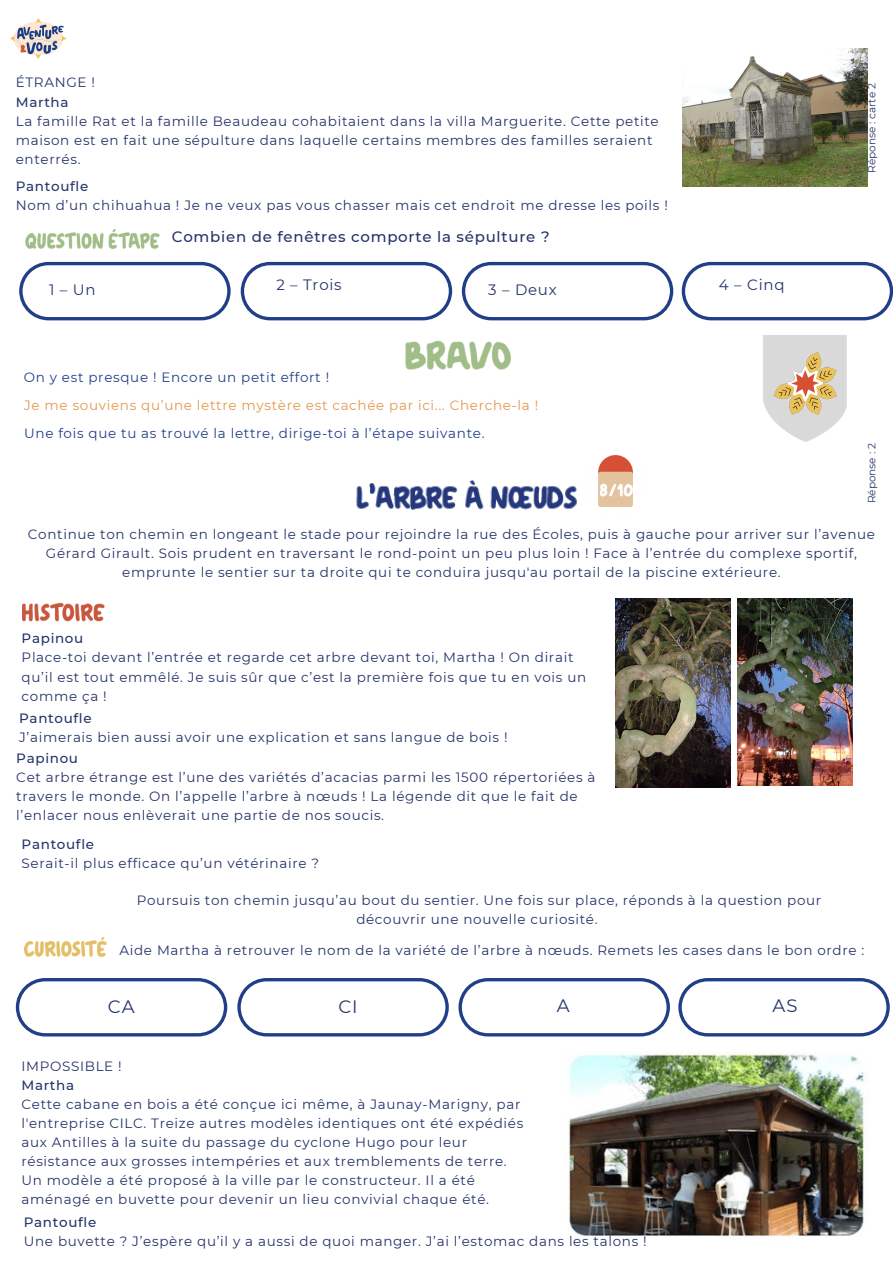
<style>
.page{position:relative;width:893px;height:1264px;background:#fff}
.page>*{position:absolute;margin:0;border:0;box-sizing:border-box;transform-origin:0 0}
.t1{font:18px "Montserrat";color:#253369}
.t2{font:500 15px "Montserrat";letter-spacing:.05em;color:#253369}
.t3{font:15px "Montserrat";letter-spacing:.05em;color:#253369}
.t4{font:13.5px/19px "Montserrat";letter-spacing:.05em;color:#253369}
.t5{font:13.5px "Montserrat";letter-spacing:.05em;color:#213f88}
.t6{font:500 13.5px "Montserrat";letter-spacing:.05em;color:#253369}
.t7{font:13.5px "Montserrat";letter-spacing:.05em;color:#e4984f}
.t8{font:10.5px "Montserrat";color:#253369}
</style>
<div class="page">
<img style="left:682px;top:48px;width:185px;height:139px">
<img style="left:763px;top:335px;width:84px;height:107px">
<svg style="left:19px;top:262px;width:211px;height:58px"></svg>
<svg style="left:241px;top:262px;width:211px;height:58px"></svg>
<svg style="left:462px;top:262px;width:211px;height:58px"></svg>
<svg style="left:681px;top:262px;width:211px;height:58px"></svg>
<img style="left:405px;top:340px;width:105px;height:30px">
<img style="left:25px;top:230px;width:134px;height:19px">
<img style="left:356px;top:480px;width:221px;height:30px">
<img style="left:10px;top:18px;width:57px;height:41px">
<img style="left:615px;top:598px;width:115px;height:189px">
<img style="left:737px;top:598px;width:115px;height:187px">
<img style="left:23px;top:602px;width:82px;height:20px">
<img style="left:24px;top:937px;width:82px;height:20px">
<svg style="left:16px;top:978px;width:211px;height:58px"></svg>
<svg style="left:237px;top:978px;width:212px;height:58px"></svg>
<svg style="left:458px;top:978px;width:212px;height:58px"></svg>
<svg style="left:678px;top:978px;width:211px;height:58px"></svg>
<img style="left:568px;top:1051px;width:300px;height:186px">
<img style="left:599px;top:467px;width:34px;height:40px">
<img style="left:598px;top:455px;width:34px;height:51px">
<img style="left:600px;top:481px;width:33px;height:19px">
<p class="t4" style="left:16px;top:73px;width:81px">ÉTRANGE !</p>
<p class="t6" style="left:16px;top:93px;width:54px">Martha</p>
<p class="t4" style="left:16px;top:111px;width:644px">La famille Rat et la famille Beaudeau cohabitaient dans la villa Marguerite. Cette petite maison est en fait une sépulture dans laquelle certains membres des familles seraient enterrés.</p>
<p class="t6" style="left:16px;top:178px;width:74px">Pantoufle</p>
<p class="t4" style="left:16px;top:196px;width:653px">Nom d’un chihuahua ! Je ne veux pas vous chasser mais cet endroit me dresse les poils !</p>
<p class="t2" style="left:172px;top:228px;width:379px">Combien de fenêtres comporte la sépulture ?</p>
<p class="t3" style="left:49px;top:280px;width:48px">1–Un</p>
<p class="t3" style="left:276px;top:275px;width:67px">2 – Trois</p>
<p class="t3" style="left:488px;top:280px;width:70px">3 – Deux</p>
<p class="t3" style="left:719px;top:275px;width:67px">4 – Cinq</p>
<p class="t5" style="left:24px;top:369px;width:307px">On y est presque ! Encore un petit effort !</p>
<p class="t7" style="left:24px;top:397px;width:515px">Je me souviens qu’une lettre mystère est cachée par ici... Cherche-la !</p>
<p class="t5" style="left:24px;top:425px;width:462px">Une fois que tu as trouvé la lettre, dirige-toi à l’étape suivante.</p>
<p class="t8" style="left:865px;top:173px;width:91px;rotate:-90deg">Réponse : carte 2</p>
<p class="t8" style="left:865px;top:503px;width:61px;rotate:-90deg">Réponse : 2</p>
<p class="t4" style="left:28px;top:524px;width:848px;text-align:center">Continue ton chemin en longeant le stade pour rejoindre la rue des Écoles, puis à gauche pour arriver sur l’avenue<br>Gérard Girault. Sois prudent en traversant le rond-point un peu plus loin ! Face à l’entrée du complexe sportif, emprunte le sentier sur ta droite qui te conduira jusqu'au portail de la piscine extérieure.</p>
<p class="t6" style="left:22px;top:630px;width:63px">Papinou</p>
<p class="t4" style="left:22px;top:648px;width:566px">Place-toi devant l’entrée et regarde cet arbre devant toi, Martha ! On dirait qu’il est tout emmêlé. Je suis sûr que c’est la première fois que tu en vois un comme ça !</p>
<p class="t6" style="left:19px;top:710px;width:74px">Pantoufle</p>
<p class="t4" style="left:19px;top:727px;width:490px">J’aimerais bien aussi avoir une explication et sans langue de bois !</p>
<p class="t6" style="left:16px;top:749px;width:63px">Papinou</p>
<p class="t4" style="left:16px;top:767px;width:580px">Cet arbre étrange est l’une des variétés d’acacias parmi les 1500 répertoriées à travers le monde. On l’appelle l’arbre à nœuds ! La légende dit que le fait de l’enlacer nous enlèverait une partie de nos soucis.</p>
<p class="t6" style="left:22px;top:835px;width:74px">Pantoufle</p>
<p class="t4" style="left:22px;top:853px;width:299px">Serait-il plus efficace qu’un vétérinaire ?</p>
<p class="t4" style="left:137px;top:890px;width:686px;text-align:center">Poursuis ton chemin jusqu’au bout du sentier. Une fois sur place, réponds à la question pour découvrir une nouvelle curiosité.</p>
<p class="t4" style="left:119px;top:940px;width:746px">Aide Martha à retrouver le nom de la variété de l’arbre à nœuds. Remets les cases dans le bon ordre :</p>
<p class="t1" style="left:108px;top:995px;width:28px">CA</p>
<p class="t1" style="left:338px;top:995px;width:21px">CI</p>
<p class="t1" style="left:557px;top:995px;width:14px">A</p>
<p class="t1" style="left:772px;top:995px;width:26px">AS</p>
<p class="t4" style="left:21px;top:1056px;width:102px">IMPOSSIBLE !</p>
<p class="t6" style="left:21px;top:1076px;width:54px">Martha</p>
<p class="t4" style="left:21px;top:1094px;width:503px">Cette cabane en bois a été conçue ici même, à Jaunay-Marigny, par l'entreprise CILC. Treize autres modèles identiques ont été expédiés aux Antilles à la suite du passage du cyclone Hugo pour leur résistance aux grosses intempéries et aux tremblements de terre.</p>
<p class="t4" style="left:21px;top:1170px;width:469px">Un modèle a été proposé à la ville par le constructeur. Il a été aménagé en buvette pour devenir un lieu convivial chaque été.</p>
<p class="t6" style="left:24px;top:1213px;width:74px">Pantoufle</p>
<p class="t4" style="left:24px;top:1231px;width:624px">Une buvette ? J’espère qu’il y a aussi de quoi manger. J’ai l’estomac dans les talons !</p>
</div>
